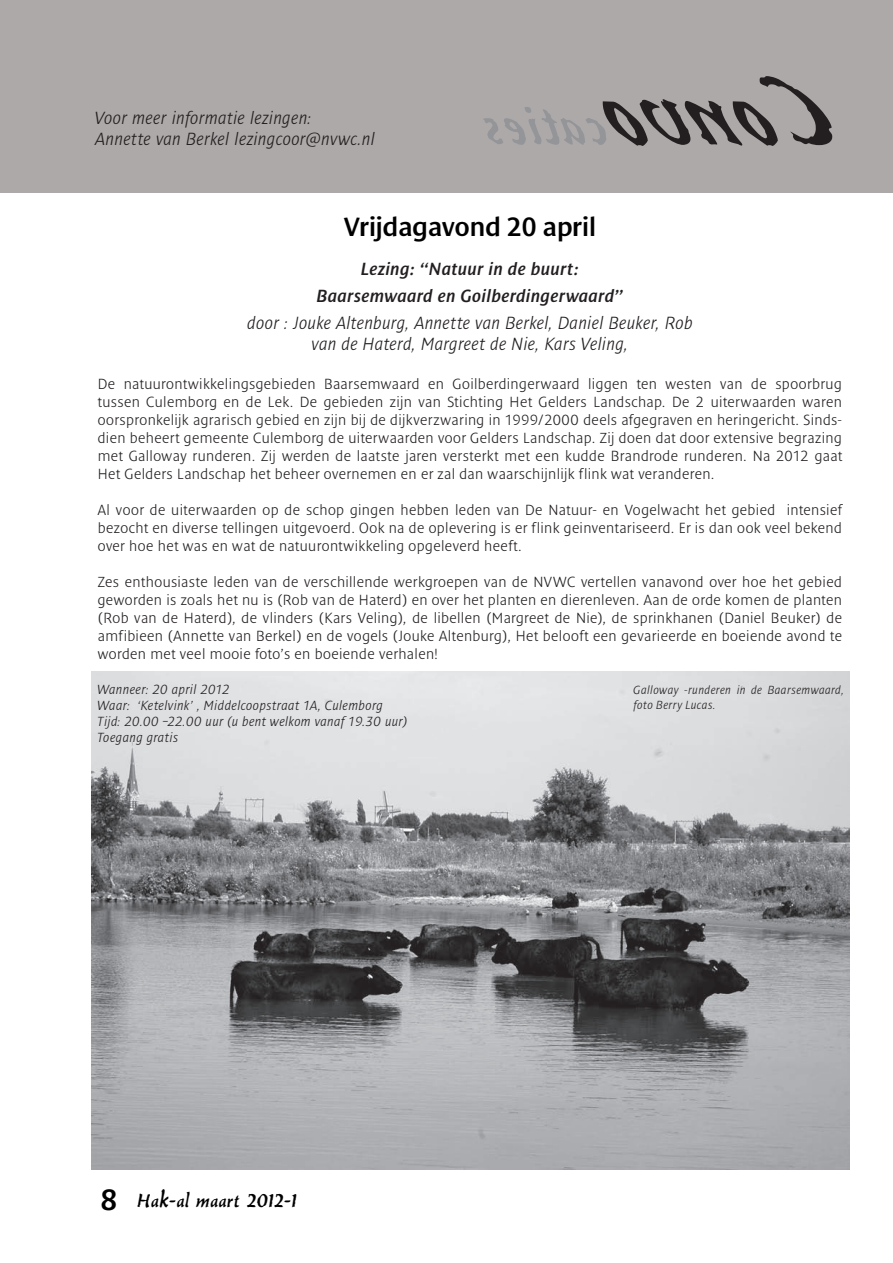
<style>
.page{position:relative;width:893px;height:1263px;background:#fff}
.page>*{position:absolute;margin:0;border:0;box-sizing:border-box;transform-origin:0 0}
.t1{font:27px "Denda New";color:#000}
.t2{font:21px "Balthazar";color:#000}
.t3{font:italic 300 18px/21px "Denda New";letter-spacing:.02em;color:#231f20;text-align:center}
.t4{font:italic 18px/27px "Denda New";letter-spacing:.025em;color:#231f20;text-align:center}
.t5{font:300 15px/18px "Denda New";letter-spacing:.025em;color:#231f20;text-align:justify}
.t6{font:italic 300 13.5px/16.2px "Denda New";letter-spacing:.03em;color:#231f20}
.t7{font:italic 300 12px/14.4px "Denda New";letter-spacing:.035em;color:#231f20}
.s1{font-family:"Denda New";font-size:30px}
</style>
<div class="page">
<div style="left:0;top:0;width:893px;height:193px;background:#aea9a9"></div>
<img style="left:91px;top:672px;width:759px;height:497px">
<p class="t3" style="left:95px;top:107px;width:281px;line-height:21.6px;text-align:left">Voor meer informatie lezingen:<br>Annette van Berkel lezingcoor@nvwc.nl</p>
<h1 class="t1" style="left:344px;top:212px;width:254px">Vrijdagavond 20 april</h1>
<p class="t4" style="left:316px;top:256px;width:309px">Lezing: “Natuur in de buurt:<br>Baarsemwaard en Goilberdingerwaard”</p>
<p class="t3" style="left:247px;top:313px;width:447px">door : Jouke Altenburg, Annette van Berkel, Daniel Beuker, Rob van de Haterd, Margreet de Nie, Kars Veling,</p>
<p class="t5" style="left:98px;top:375px;width:746px">De natuurontwikkelingsgebieden Baarsemwaard en Goilberdingerwaard liggen ten westen van de spoorbrug tussen Culemborg en de Lek. De gebieden zijn van Stichting Het Gelders Landschap. De 2 uiterwaarden waren oorspronkelijk agrarisch gebied en zijn bij de dijkverzwaring in 1999/2000 deels afgegraven en heringericht. Sinds&shy;dien beheert gemeente Culemborg de uiterwaarden voor Gelders Landschap. Zij doen dat door extensive begrazing met Galloway runderen. Zij werden de laatste jaren versterkt met een kudde Brandrode runderen. Na 2012 gaat Het Gelders Landschap het beheer overnemen en er zal dan waarschijnlijk flink wat veranderen.</p>
<p class="t5" style="left:98px;top:501px;width:746px">Al voor de uiterwaarden op de schop gingen hebben leden van De Natuur- en Vogelwacht het gebied intensief bezocht en diverse tellingen uitgevoerd. Ook na de oplevering is er flink geinventariseerd. Er is dan ook veel bekend over hoe het was en wat de natuurontwikkeling opgeleverd heeft.</p>
<p class="t5" style="left:98px;top:573px;width:746px">Zes enthousiaste leden van de verschillende werkgroepen van de NVWC vertellen vanavond over hoe het gebied geworden is zoals het nu is (Rob van de Haterd) en over het planten en dierenleven. Aan de orde komen de planten (Rob van de Haterd), de vlinders (Kars Veling), de libellen (Margreet de Nie), de sprinkhanen (Daniel Beuker) de amfibieen (Annette van Berkel) en de vogels (Jouke Altenburg), Het belooft een gevarieerde en boeiende avond te worden met veel mooie foto’s en boeiende verhalen!</p>
<p class="t6" style="left:98px;top:681px;width:311px">Wanneer: 20 april 2012<br>Waar: ‘Ketelvink’ , Middelcoopstraat 1A, Culemborg Tijd: 20.00 –22.00 uur (u bent welkom vanaf 19.30 uur)<br>Toegang gratis</p>
<p class="t7" style="left:634px;top:683px;width:212px">Galloway -runderen in de Baarsemwaard, foto Berry Lucas.</p>
<h2 class="t2" style="left:100px;top:1186px;width:198px"><span class="s1">8</span> Hak-al maart 2012-1</h2>
</div>
